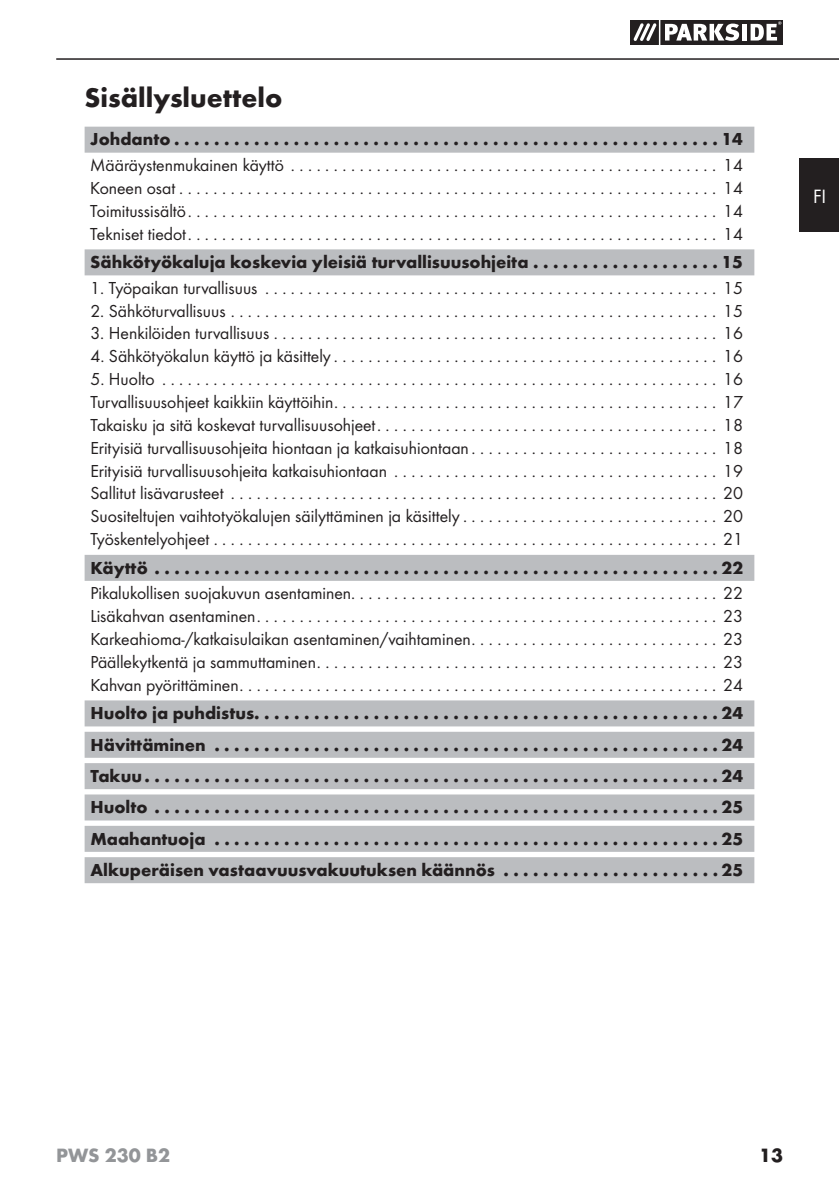
<style>
.page{position:relative;width:839px;height:1190px;background:#fff}
.page>*{position:absolute;margin:0;border:0;box-sizing:border-box;transform-origin:0 0}
.t1{font:700 28px "Futura";color:#231f20}
.t2{font:700 20px "Futura";color:#939598}
.t3{font:700 20px "Futura";color:#231f20}
.t4{font:20px "Futura Boo";color:#fff}
.t5{font:18px/22.8px "Futura Boo";color:#231f20;text-align:justify}
.t6{font:700 18px/31.4px "Futura";color:#231f20;text-align:justify}
</style>
<div class="page">
<hr style="left:56px;top:58px;width:782px;height:2px;background:#231f20">
<div style="left:799px;top:158px;width:39px;height:74px;background:#231f20"></div>
<svg style="left:630px;top:20px;width:152px;height:25px"></svg>
<hr style="left:658px;top:20px;width:2px;height:25px;background:#fff">
<div style="left:85px;top:127px;width:668px;height:26px;background:#bbbdc0"></div>
<div style="left:85px;top:249px;width:668px;height:26px;background:#bbbdc0"></div>
<div style="left:85px;top:555px;width:668px;height:26px;background:#bbbdc0"></div>
<div style="left:85px;top:700px;width:668px;height:26px;background:#bbbdc0"></div>
<div style="left:85px;top:731px;width:668px;height:26px;background:#bbbdc0"></div>
<div style="left:85px;top:763px;width:668px;height:26px;background:#bbbdc0"></div>
<div style="left:85px;top:794px;width:668px;height:26px;background:#bbbdc0"></div>
<div style="left:85px;top:826px;width:668px;height:26px;background:#bbbdc0"></div>
<div style="left:85px;top:857px;width:668px;height:26px;background:#bbbdc0"></div>
<h1 class="t1" style="left:85px;top:86px;width:199px">Sisällysluettelo</h1>
<p class="t6" style="left:90px;top:125px;width:653px">Johdanto .......................................................14</p>
<p class="t5" style="left:90px;top:154px;width:653px">Määräystenmukainen käyttö .................................................. 14<br>Koneen osat ............................................................... 14<br>Toimitussisältö .............................................................. 14<br>Tekniset tiedot .............................................................. 14</p>
<p class="t6" style="left:90px;top:248px;width:653px">Sähkötyökaluja koskevia yleisiä turvallisuusohjeita . . . . . . . . . . . . . . . . . . . 15</p>
<p class="t5" style="left:90px;top:277px;width:653px">1. Työpaikan turvallisuus ..................................................... 15</p>
<p class="t5" style="left:90px;top:300px;width:653px">2. Sähköturvallisuus ......................................................... 15</p>
<p class="t5" style="left:90px;top:323px;width:653px">3. Henkilöiden turvallisuus .................................................... 16</p>
<p class="t5" style="left:90px;top:346px;width:653px">4. Sähkötyökalun käyttö ja käsittely ............................................. 16</p>
<p class="t5" style="left:90px;top:369px;width:654px">5. Huolto ................................................................. 16<br>Turvallisuusohjeet kaikkiin käyttöihin ............................................. 17<br>Takaisku ja sitä koskevat turvallisuusohjeet ........................................ 18<br>Erityisiä turvallisuusohjeita hiontaan ja katkaisuhiontaan . . . . . . . . . . . . . . . . . . . . . . . . . . . . . 18<br>Erityisiä turvallisuusohjeita katkaisuhiontaan . . . . . . . . . . . . . . . . . . . . . . . . . . . . . . . . . . . . . . 19<br>Sallitut lisävarusteet ......................................................... 20<br>Suositeltujen vaihtotyökalujen säilyttäminen ja käsittely . . . . . . . . . . . . . . . . . . . . . . . . . . . . . . 20<br>Työskentelyohjeet ........................................................... 21</p>
<p class="t6" style="left:90px;top:553px;width:653px">Käyttö .........................................................22</p>
<p class="t5" style="left:90px;top:583px;width:653px">Pikalukollisen suojakuvun asentaminen ........................................... 22<br>Lisäkahvan asentaminen ...................................................... 23<br>Karkeahioma-/katkaisulaikan asentaminen/vaihtaminen . . . . . . . . . . . . . . . . . . . . . . . . . . . . . 23<br>Päällekytkentä ja sammuttaminen ............................................... 23<br>Kahvan pyörittäminen ........................................................ 24</p>
<p class="t6" style="left:90px;top:699px;width:654px">Huolto ja puhdistus ...............................................24<br>Hävittäminen ...................................................24<br>Takuu ..........................................................24<br>Huolto .........................................................25<br>Maahantuoja ...................................................25<br>Alkuperäisen vastaavuusvakuutuksen käännös . . . . . . . . . . . . . . . . . . . . . . 25</p>
<p class="t4" style="left:812px;top:187px;width:15px">FI</p>
<p class="t2" style="left:56px;top:1147px;width:115px">PWS 230 B2</p>
<p class="t3" style="left:758px;top:1147px;width:25px">13</p>
</div>
